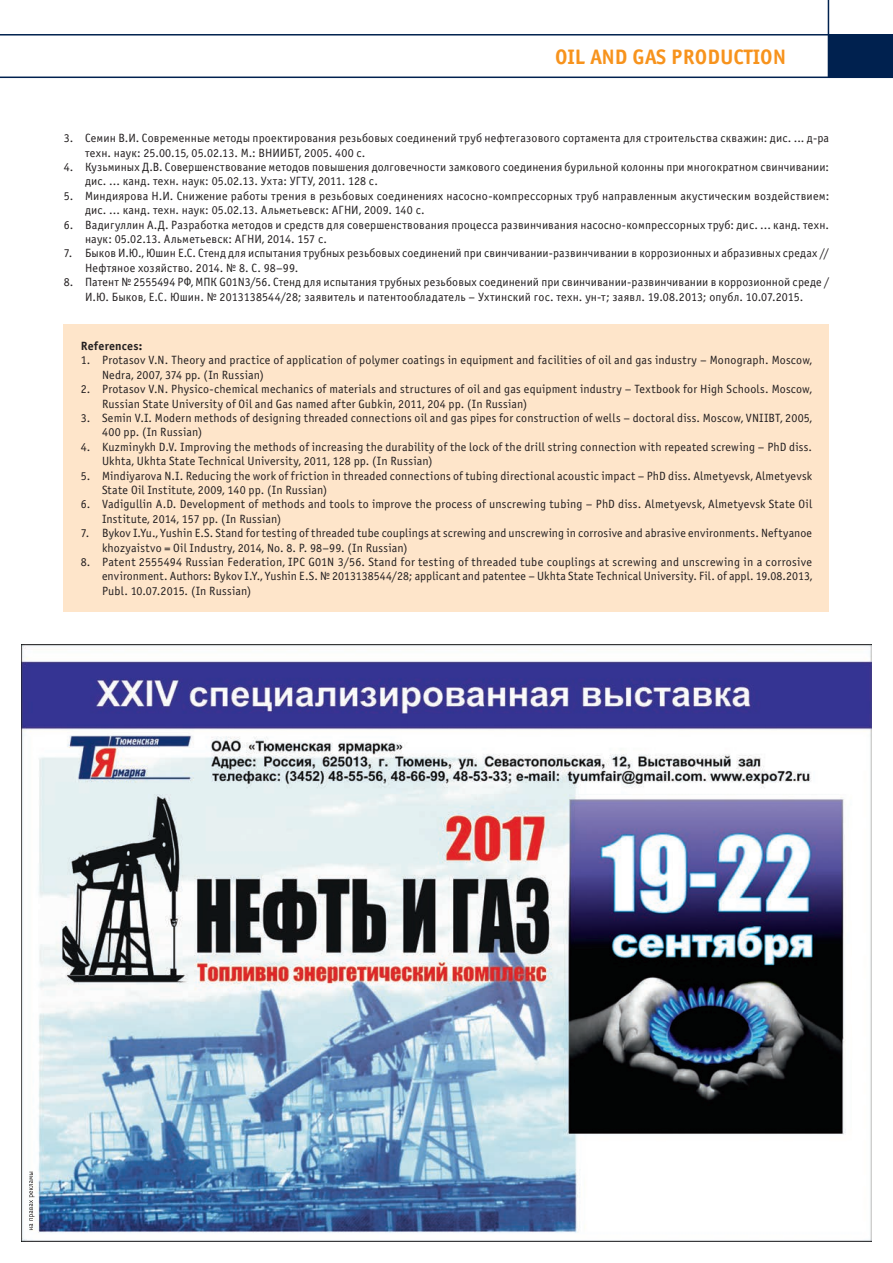
<style>
.page{position:relative;width:893px;height:1263px;background:#fff}
.page>*{position:absolute;margin:0;border:0;box-sizing:border-box;transform-origin:0 0}
.t1{font:700 21px "Officina Sans C";color:#f7931d}
.t2{font:12px/14.4px "Officina Sans C";letter-spacing:.015em;color:#231f20}
.t3{font:700 12px "Officina Sans C";color:#231f20}
</style>
<div class="page">
<hr style="left:828px;top:0;width:1px;height:78px;background:#00214f">
<div style="left:828px;top:35px;width:65px;height:42px;background:#00214f"></div>
<hr style="left:0;top:77px;width:893px;height:1px;background:#00214f">
<hr style="left:0;top:34px;width:893px;height:2px;background:#00214f">
<div style="left:64px;top:324px;width:765px;height:288px;background:#fee5ca"></div>
<img style="left:22px;top:645px;width:849px;height:596px">
<svg style="left:29px;top:1172px;width:6px;height:58px"></svg>
<h1 class="t1" style="left:555px;top:45px;width:233px">OIL AND GAS PRODUCTION</h1>
<p class="t2" style="left:85px;top:131px;width:746px;text-indent:-21px">3. Семин В.И. Современные методы проектирования резьбовых соединений труб нефтегазового сортамента для строительства скважин: дис. ... д-ра техн. наук: 25.00.15, 05.02.13. М.: ВНИИБТ, 2005. 400 с.</p>
<p class="t2" style="left:85px;top:160px;width:746px;text-indent:-21px">4. Кузьминых Д.В. Совершенствование методов повышения долговечности замкового соединения бурильной колонны при многократном свинчивании: дис. ... канд. техн. наук: 05.02.13. Ухта: УГТУ, 2011. 128 с.</p>
<p class="t2" style="left:85px;top:189px;width:746px;text-indent:-21px">5. Миндиярова Н.И. Снижение работы трения в резьбовых соединениях насосно-компрессорных труб направленным акустическим воздействием: дис. ... канд. техн. наук: 05.02.13. Альметьевск: АГНИ, 2009. 140 с.</p>
<p class="t2" style="left:85px;top:218px;width:746px;text-indent:-21px">6. Вадигуллин А.Д. Разработка методов и средств для совершенствования процесса развинчивания насосно-компрессорных труб: дис. ... канд. техн. наук: 05.02.13. Альметьевск: АГНИ, 2014. 157 с.</p>
<p class="t2" style="left:85px;top:246px;width:746px;text-indent:-21px">7. Быков И.Ю., Юшин Е.С. Стенд для испытания трубных резьбовых соединений при свинчивании-развинчивании в коррозионных и абразивных средах //<br>Нефтяное хозяйство. 2014. № 8. С. 98–99.</p>
<p class="t2" style="left:64px;top:275px;width:767px;text-align:center">8. Патент № 2555494 РФ, МПК G01N3/56. Стенд для испытания трубных резьбовых соединений при свинчивании-развинчивании в коррозионной среде /<br>И.Ю. Быков, Е.С. Юшин. № 2013138544/28; заявитель и патентообладатель – Ухтинский гос. техн. ун-т; заявл. 19.08.2013; опубл. 10.07.2015.</p>
<p class="t3" style="left:81px;top:339px;width:63px">References:</p>
<p class="t2" style="left:102px;top:353px;width:712px;text-indent:-21px">1. Protasov V.N. Theory and practice of application of polymer coatings in equipment and facilities of oil and gas industry – Monograph. Moscow,<br>Nedra, 2007, 374 pp. (In Russian)</p>
<p class="t2" style="left:102px;top:382px;width:712px;text-indent:-21px">2. Protasov V.N. Physico-chemical mechanics of materials and structures of oil and gas equipment industry – Textbook for High Schools. Moscow,<br>Russian State University of Oil and Gas named after Gubkin, 2011, 204 pp. (In Russian)</p>
<p class="t2" style="left:102px;top:411px;width:712px;text-indent:-21px">3. Semin V.I. Modern methods of designing threaded connections oil and gas pipes for construction of wells – doctoral diss. Moscow, VNIIBT, 2005,<br>400 pp. (In Russian)</p>
<p class="t2" style="left:102px;top:440px;width:712px;text-indent:-21px">4. Kuzminykh D.V. Improving the methods of increasing the durability of the lock of the drill string connection with repeated screwing – PhD diss.<br>Ukhta, Ukhta State Technical University, 2011, 128 pp. (In Russian)</p>
<p class="t2" style="left:102px;top:468px;width:712px;text-indent:-21px">5. Mindiyarova N.I. Reducing the work of friction in threaded connections of tubing directional acoustic impact – PhD diss. Almetyevsk, Almetyevsk<br>State Oil Institute, 2009, 140 pp. (In Russian)</p>
<p class="t2" style="left:102px;top:497px;width:712px;text-indent:-21px">6. Vadigullin A.D. Development of methods and tools to improve the process of unscrewing tubing – PhD diss. Almetyevsk, Almetyevsk State Oil<br>Institute, 2014, 157 pp. (In Russian)</p>
<p class="t2" style="left:102px;top:526px;width:712px;text-indent:-21px">7. Bykov I.Yu., Yushin E.S. Stand for testing of threaded tube couplings at screwing and unscrewing in corrosive and abrasive environments. Neftyanoe khozyaistvo = Oil Industry, 2014, No. 8. P. 98–99. (In Russian)</p>
<p class="t2" style="left:102px;top:555px;width:712px;text-align:justify;text-indent:-21px">8. Patent 2555494 Russian Federation, IPC G01N 3/56. Stand for testing of threaded tube couplings at screwing and unscrewing in a corrosive environment. Authors: Bykov I.Y., Yushin E.S. № 2013138544/28; applicant and patentee – Ukhta State Technical University. Fil. of appl. 19.08.2013, Publ. 10.07.2015. (In Russian)</p>
</div>
